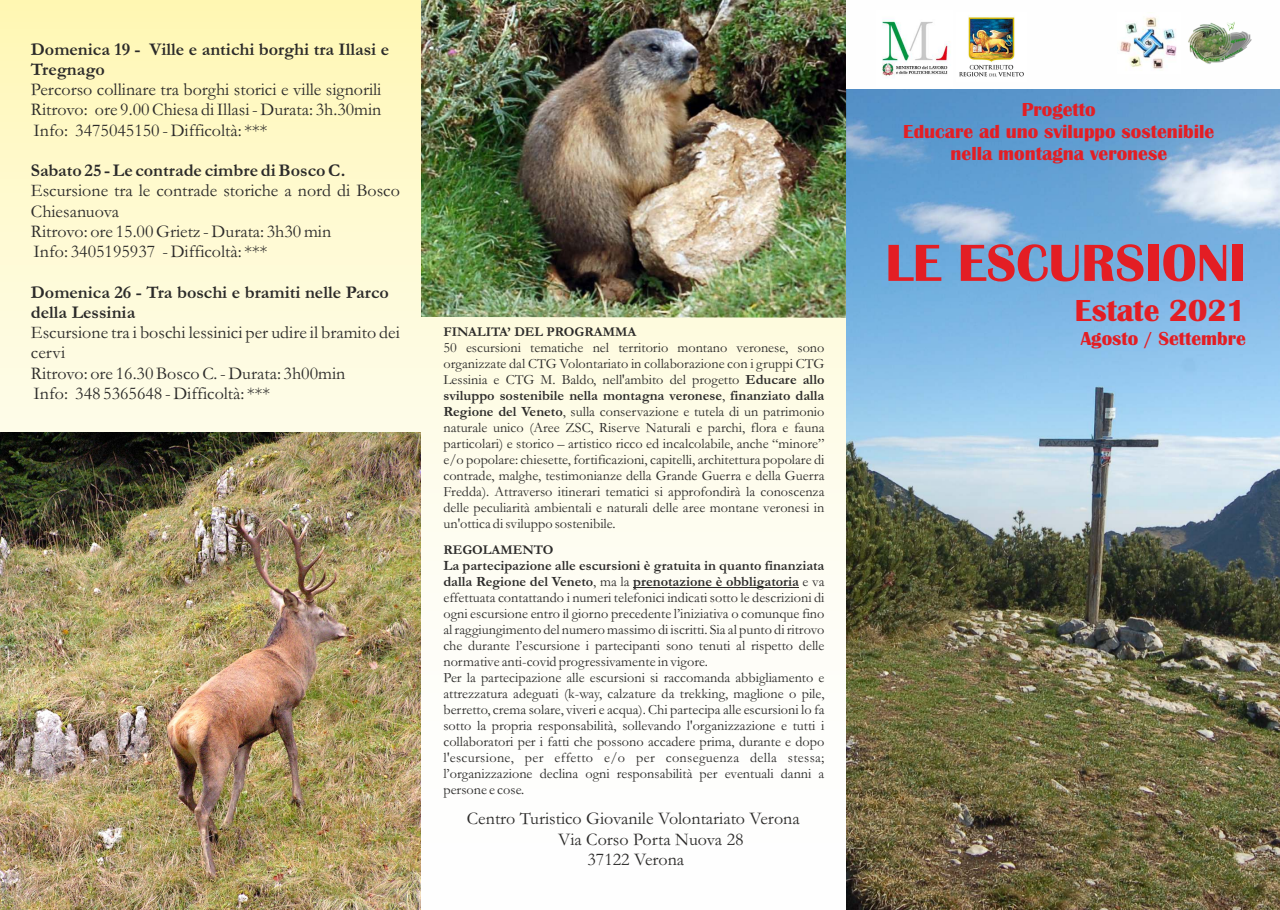
<style>
.page{position:relative;width:1280px;height:910px;background:#fff}
.page>*{position:absolute;margin:0;border:0;box-sizing:border-box;transform-origin:0 0}
.t1{font:700 54px "Britannic";color:#e31e24}
.t2{font:700 31.5px "Britannic";color:#e31e24}
.t3{font:700 19.5px/21.6px "Britannic";color:#e31e24;text-align:center}
.t4{font:18px/20.2px "Garamond";color:#2b2a29}
.t5{font:700 18px/20.2px "Garamond";color:#2b2a29}
.t6{font:14.25px/16px "Garamond";color:#2b2a29;text-align:justify}
.t7{font:700 13.5px "Garamond";color:#2b2a29}
.s1{font-weight:700}
</style>
<div class="page">
<div style="left:0;top:0;width:846px;height:910px;background:linear-gradient(to bottom,#fff8be,#fdffff)"></div>
<hr style="left:633px;top:587px;width:166px;height:1px;background:#2b2a29">
<img style="left:846px;top:89px;width:434px;height:821px">
<img style="left:421px;top:0;width:425px;height:318px">
<img style="left:1119px;top:17px;width:58px;height:52px">
<img style="left:882px;top:19px;width:68px;height:57px">
<img style="left:959px;top:16px;width:65px;height:61px">
<img style="left:1188px;top:22px;width:64px;height:42px">
<img style="left:0;top:432px;width:420px;height:478px">
<p class="t5" style="left:31px;top:41px;width:360px">Domenica 19 - Ville e antichi borghi tra Illasi e<br>Tregnago</p>
<p class="t4" style="left:31px;top:81px;width:352px;text-align:justify">Percorso collinare tra borghi storici e ville signorili Ritrovo: ore 9.00 Chiesa di Illasi - Durata: 3h.30min Info: 3475045150 - Difficoltà: ***</p>
<p class="t5" style="left:31px;top:162px;width:316px">Sabato 25 - Le contrade cimbre di Bosco C.</p>
<p class="t4" style="left:31px;top:183px;width:371px">Escursione tra le contrade storiche a nord di Bosco Chiesanuova<br>Ritrovo: ore 15.00 Grietz - Durata: 3h30 min<br>Info: 3405195937 - Difficoltà: ***</p>
<p class="t5" style="left:31px;top:284px;width:359px">Domenica 26 - Tra boschi e bramiti nelle Parco della Lessinia</p>
<p class="t4" style="left:31px;top:324px;width:371px">Escursione tra i boschi lessinici per udire il bramito dei cervi<br>Ritrovo: ore 16.30 Bosco C. - Durata: 3h00min<br>Info: 348 5365648 - Difficoltà: ***</p>
<p class="t7" style="left:443px;top:327px;width:194px">FINALITA’ DEL PROGRAMMA</p>
<p class="t6" style="left:443px;top:341px;width:383px">50 escursioni tematiche nel territorio montano veronese, sono organizzate dal CTG Volontariato in collaborazione con i gruppi CTG Lessinia e CTG M. Baldo, nell'ambito del progetto <span class="s1">Educare allo sviluppo sostenibile nella montagna veronese</span>, <span class="s1">finanziato dalla Regione del Veneto</span>, sulla conservazione e tutela di un patrimonio naturale unico (Aree ZSC, Riserve Naturali e parchi, flora e fauna particolari) e storico – artistico ricco ed incalcolabile, anche “minore” e/o popolare: chiesette, fortificazioni, capitelli, architettura popolare di contrade, malghe, testimonianze della Grande Guerra e della Guerra Fredda). Attraverso itinerari tematici si approfondirà la conoscenza delle peculiarità ambientali e naturali delle aree montane veronesi in un'ottica di sviluppo sostenibile.</p>
<p class="t7" style="left:443px;top:545px;width:111px">REGOLAMENTO</p>
<p class="t6" style="left:443px;top:559px;width:383px;text-align:left"><span class="s1">La partecipazione alle escursioni è gratuita in quanto finanziata dalla Regione del Veneto</span>, ma la <span class="s1">prenotazione è obbligatoria</span> e va effettuata contattando i numeri telefonici indicati sotto le descrizioni di ogni escursione entro il giorno precedente l’iniziativa o comunque fino al raggiungimento del numero massimo di iscritti. Sia al punto di ritrovo che durante l’escursione i partecipanti sono tenuti al rispetto delle normative anti-covid progressivamente in vigore.<br>Per la partecipazione alle escursioni si raccomanda abbigliamento e attrezzatura adeguati (k-way, calzature da trekking, maglione o pile, berretto, crema solare, viveri e acqua). Chi partecipa alle escursioni lo fa sotto la propria responsabilità, sollevando l'organizzazione e tutti i collaboratori per i fatti che possono accadere prima, durante e dopo l'escursione, per effetto e/o per conseguenza della stessa; l’organizzazione declina ogni responsabilità per eventuali danni a persone e cose.</p>
<p class="t4" style="left:467px;top:811px;width:334px">Centro Turistico Giovanile Volontariato Verona</p>
<p class="t4" style="left:558px;top:831px;width:187px">Via Corso Porta Nuova 28</p>
<p class="t4" style="left:587px;top:851px;width:98px">37122 Verona</p>
<h3 class="t3" style="left:903px;top:101px;width:313px">Progetto<br>Educare ad uno sviluppo sostenibile nella montagna veronese</h3>
<h1 class="t1" style="left:885px;top:244px;width:362px">LE ESCURSIONI</h1>
<h2 class="t2" style="left:1075px;top:299px;width:172px">Estate 2021</h2>
<h3 class="t3" style="left:1081px;top:329px;width:167px">Agosto / Settembre</h3>
</div>
